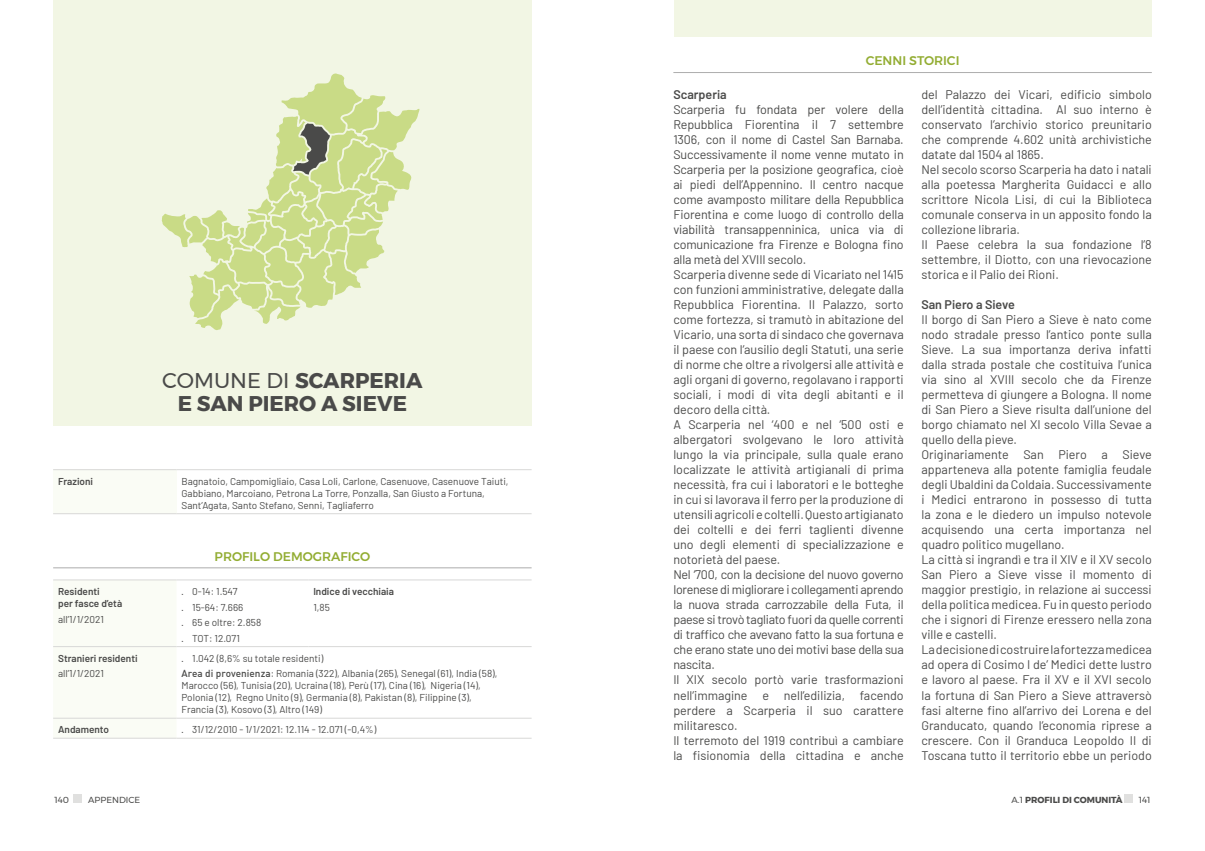
<style>
.page{position:relative;width:1205px;height:851px;background:#fff}
.page>*{position:absolute;margin:0;border:0;box-sizing:border-box;transform-origin:0 0}
.t1{font:700 21.25px/23.8px "Montserrat";color:#4a4a49;text-align:center}
.t2{font:12.5px/15px "Barlow";color:#4a4a49;text-align:justify}
.t3{font:500 12.5px "Montserrat";color:#93ad33}
.t4{font:600 12.5px "Barlow";color:#4a4a49}
.t5{font:10px/12px "Barlow";color:#4a4a49}
.t6{font:600 10px/12px "Barlow";color:#4a4a49}
.t7{font:700 8.75px "Montserrat";color:#4a4a49}
.t8{font:8.75px "Montserrat";color:#4a4a49}
.s1{font-weight:400}
.s2{font-family:"Market Deco"}
.s3{font-family:"DIN Medium Alternate"}
</style>
<div class="page">
<div style="left:675px;top:0;width:477px;height:37px;background:#f2f6e4"></div>
<div style="left:53px;top:0;width:478px;height:425px;background:#f2f6e4"></div>
<hr style="left:53px;top:567px;width:478px;height:1px;background:#adadad">
<div style="left:53px;top:469px;width:124px;height:44px;background:#fafcf5"></div>
<hr style="left:53px;top:513px;width:124px;height:1px;background:#d8d8d7">
<hr style="left:177px;top:513px;width:354px;height:1px;background:#d8d8d7">
<hr style="left:177px;top:469px;width:354px;height:1px;background:#d8d8d7">
<hr style="left:53px;top:469px;width:124px;height:1px;background:#d8d8d7">
<div style="left:53px;top:580px;width:124px;height:139px;background:#fafcf5"></div>
<hr style="left:53px;top:646px;width:124px;height:1px;background:#d8d8d7">
<hr style="left:177px;top:646px;width:131px;height:1px;background:#d8d8d7">
<hr style="left:308px;top:646px;width:223px;height:1px;background:#d8d8d7">
<hr style="left:53px;top:717px;width:124px;height:1px;background:#d8d8d7">
<hr style="left:177px;top:717px;width:131px;height:1px;background:#d8d8d7">
<hr style="left:308px;top:717px;width:223px;height:1px;background:#d8d8d7">
<hr style="left:53px;top:737px;width:124px;height:1px;background:#d8d8d7">
<hr style="left:177px;top:737px;width:131px;height:1px;background:#d8d8d7">
<hr style="left:308px;top:737px;width:223px;height:1px;background:#d8d8d7">
<hr style="left:177px;top:579px;width:131px;height:1px;background:#d8d8d7">
<hr style="left:308px;top:579px;width:223px;height:1px;background:#d8d8d7">
<hr style="left:53px;top:579px;width:124px;height:1px;background:#d8d8d7">
<svg style="left:162px;top:73px;width:257px;height:257px"></svg>
<hr style="left:673px;top:72px;width:479px;height:1px;background:#adadad">
<div style="left:74px;top:794px;width:8px;height:8px;background:#e0e0df"></div>
<div style="left:1124px;top:794px;width:9px;height:8px;background:#e0e0df"></div>
<p class="t1" style="left:162px;top:368px;width:262px"><span class="s1">COMUNE DI</span> SCARPERIA<br>E SAN PIERO A SIEVE</p>
<p class="t6" style="left:58px;top:474px;width:36px">Frazioni</p>
<p class="t5" style="left:182px;top:474px;width:328px">Bagnatoio, Campomigliaio, Casa Loli, Carlone, Casenuove, Casenuove Taiuti,<br>Gabbiano, Marcoiano, Petrona La Torre, Ponzalla, San Giusto a Fortuna,<br>Sant’Agata, Santo Stefano, Senni, Tagliaferro</p>
<p class="t6" style="left:58px;top:584px;width:66px">Residenti<br>per fasce d’età</p>
<p class="t5" style="left:58px;top:612px;width:47px">all’1/1/2021</p>
<p class="t6" style="left:58px;top:651px;width:81px">Stranieri residenti</p>
<p class="t5" style="left:58px;top:666px;width:47px">all’1/1/2021</p>
<p class="t3" style="left:215px;top:546px;width:157px">PROFILO DEMOGRAFICO</p>
<p class="t5" style="left:182px;top:584px;width:57px"><span class="s2">.</span> 0-14: 1.547</p>
<p class="t5" style="left:182px;top:600px;width:63px"><span class="s2">.</span> 15-64: 7.666</p>
<p class="t5" style="left:182px;top:615px;width:81px"><span class="s2">.</span> 65 e oltre: 2.858</p>
<p class="t5" style="left:182px;top:631px;width:60px"><span class="s2">.</span> TOT: 12.071</p>
<p class="t6" style="left:313px;top:584px;width:82px">Indice di vecchiaia</p>
<p class="t5" style="left:313px;top:600px;width:18px">1,85</p>
<p class="t5" style="left:182px;top:651px;width:143px"><span class="s2">.</span> 1.042 (8,6% su totale residenti)</p>
<p class="t5" style="left:182px;top:666px;width:317px"><span class="s3">Area di provenienza</span>: Romania (322), Albania (265), Senegal (61), India (58),<br>Marocco (56), Tunisia (20), Ucraina (18), Perù (17), Cina (16), Nigeria (14),</p>
<p class="t5" style="left:182px;top:690px;width:292px">Polonia (12), Regno Unito (9), Germania (8), Pakistan (8), Filippine (3),</p>
<p class="t5" style="left:182px;top:702px;width:142px">Francia (3), Kosovo (3), Altro (149)</p>
<p class="t6" style="left:58px;top:722px;width:52px">Andamento</p>
<p class="t5" style="left:182px;top:722px;width:196px"><span class="s2">.</span> 31/12/2010 - 1/1/2021: 12.114 - 12.071 (-0,4%)</p>
<p class="t3" style="left:866px;top:51px;width:95px">CENNI STORICI</p>
<p class="t4" style="left:673px;top:85px;width:55px">Scarperia</p>
<p class="t2" style="left:673px;top:101px;width:232px">Scarperia fu fondata per volere della Repubblica Fiorentina il 7 settembre 1306, con il nome di Castel San Barnaba.<br>Successivamente il nome venne mutato in Scarperia per la posizione geografica, cioè ai piedi dell’Appennino. Il centro nacque come avamposto militare della Repubblica Fiorentina e come luogo di controllo della viabilità transappenninica, unica via di comunicazione fra Firenze e Bologna fino alla metà del XVIII secolo.</p>
<p class="t2" style="left:673px;top:266px;width:232px">Scarperia divenne sede di Vicariato nel 1415 con funzioni amministrative, delegate dalla Repubblica Fiorentina. Il Palazzo, sorto come fortezza, si tramutò in abitazione del Vicario, una sorta di sindaco che governava il paese con l’ausilio degli Statuti, una serie di norme che oltre a rivolgersi alle attività e agli organi di governo, regolavano i rapporti sociali, i modi di vita degli abitanti e il decoro della città.</p>
<p class="t2" style="left:673px;top:416px;width:232px">A Scarperia nel ‘400 e nel ‘500 osti e albergatori svolgevano le loro attività lungo la via principale, sulla quale erano localizzate le attività artigianali di prima necessità, fra cui i laboratori e le botteghe in cui si lavorava il ferro per la produzione di utensili agricoli e coltelli. Questo artigianato dei coltelli e dei ferri taglienti divenne uno degli elementi di specializzazione e notorietà del paese.</p>
<p class="t2" style="left:673px;top:566px;width:232px">Nel ‘700, con la decisione del nuovo governo lorenese di migliorare i collegamenti aprendo la nuova strada carrozzabile della Futa, il paese si trovò tagliato fuori da quelle correnti di traffico che avevano fatto la sua fortuna e che erano state uno dei motivi base della sua nascita.</p>
<p class="t2" style="left:673px;top:671px;width:232px">Il XIX secolo portò varie trasformazioni nell’immagine e nell’edilizia, facendo perdere a Scarperia il suo carattere militaresco.</p>
<p class="t2" style="left:673px;top:731px;width:232px">Il terremoto del 1919 contribuì a cambiare la fisionomia della cittadina e anche</p>
<p class="t2" style="left:921px;top:86px;width:232px">del Palazzo dei Vicari, edificio simbolo dell’identità cittadina. Al suo interno è conservato l’archivio storico preunitario che comprende 4.602 unità archivistiche datate dal 1504 al 1865.</p>
<p class="t2" style="left:921px;top:161px;width:232px">Nel secolo scorso Scarperia ha dato i natali alla poetessa Margherita Guidacci e allo scrittore Nicola Lisi, di cui la Biblioteca comunale conserva in un apposito fondo la collezione libraria.</p>
<p class="t2" style="left:921px;top:236px;width:232px">Il Paese celebra la sua fondazione l’8 settembre, il Diotto, con una rievocazione storica e il Palio dei Rioni.</p>
<p class="t4" style="left:921px;top:295px;width:95px">San Piero a Sieve</p>
<p class="t2" style="left:921px;top:311px;width:232px">Il borgo di San Piero a Sieve è nato come nodo stradale presso l’antico ponte sulla Sieve. La sua importanza deriva infatti dalla strada postale che costituiva l’unica via sino al XVIII secolo che da Firenze permetteva di giungere a Bologna. Il nome di San Piero a Sieve risulta dall’unione del borgo chiamato nel XI secolo Villa Sevae a quello della pieve.</p>
<p class="t2" style="left:921px;top:446px;width:232px">Originariamente San Piero a Sieve apparteneva alla potente famiglia feudale degli Ubaldini da Coldaia. Successivamente i Medici entrarono in possesso di tutta la zona e le diedero un impulso notevole acquisendo una certa importanza nel quadro politico mugellano.</p>
<p class="t2" style="left:921px;top:551px;width:232px">La città si ingrandì e tra il XIV e il XV secolo San Piero a Sieve visse il momento di maggior prestigio, in relazione ai successi della politica medicea. Fu in questo periodo che i signori di Firenze eressero nella zona ville e castelli.</p>
<p class="t2" style="left:921px;top:641px;width:232px">La decisione di costruire la fortezza medicea ad opera di Cosimo I de’ Medici dette lustro e lavoro al paese. Fra il XV e il XVI secolo la fortuna di San Piero a Sieve attraversò fasi alterne fino all’arrivo dei Lorena e del Granducato, quando l’economia riprese a crescere. Con il Granduca Leopoldo II di Toscana tutto il territorio ebbe un periodo</p>
<p class="t8" style="left:55px;top:792px;width:16px">140</p>
<p class="t8" style="left:88px;top:792px;width:54px">APPENDICE</p>
<p class="t7" style="left:1011px;top:792px;width:113px"><span class="s1">A.1</span> PROFILI DI COMUNITÀ</p>
<p class="t8" style="left:1139px;top:792px;width:13px">141</p>
</div>
